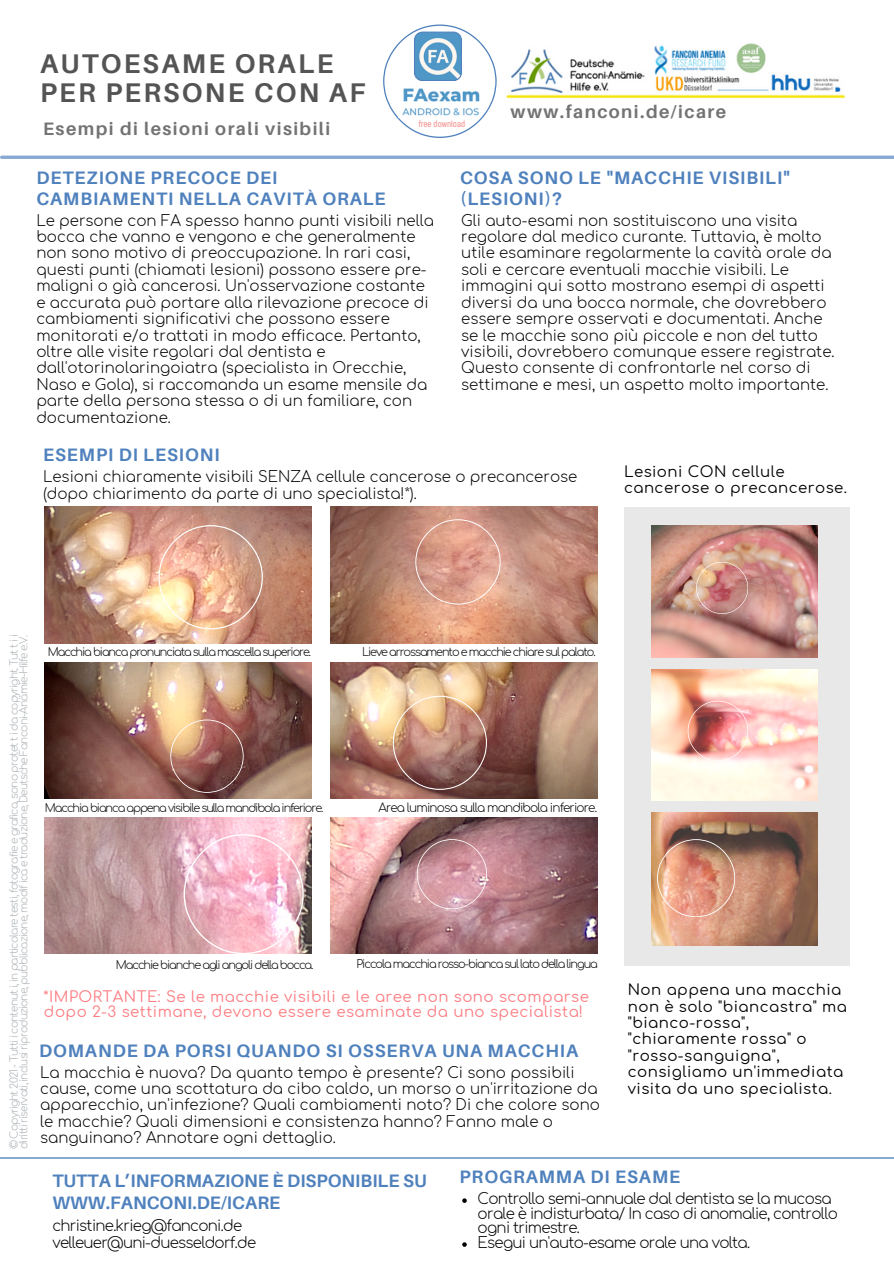
<style>
.page{position:relative;width:894px;height:1264px;background:#fff}
.page>*{position:absolute;margin:0;border:0;box-sizing:border-box;transform-origin:0 0}
.t1{font:700 27px/29.2px "Aileron";letter-spacing:.085em;color:#545454}
.t2{font:700 18px/20.2px "Aileron";letter-spacing:.05em;color:#4f81bd}
.t3{font:700 18px/22.5px "Aileron";color:#4f81bd}
.t4{font:700 18px "Aileron";letter-spacing:.08em;color:#737373}
.t5{font:300 15px/16.4px "Comfortaa";color:#000}
.t6{font:300 15px/14.7px "Comfortaa";letter-spacing:-.045em;color:#000}
.t7{font:15px/16.4px "Comfortaa";letter-spacing:.03em;color:#000}
.t8{font:15px/15.8px "Comfortaa";letter-spacing:.03em;color:#fd7d82}
.t9{font:300 12px "Comfortaa";letter-spacing:-.07em;color:#000}
.t10{font:300 11.25px "Comfortaa";letter-spacing:-.095em;color:#000}
.t11{font:300 10.5px/9.6px "Comfortaa";letter-spacing:-.075em;color:#adb2b6}
.t12{font:9px "Archivo Narrow";color:#f49292}
</style>
<div class="page">
<div style="left:624px;top:507px;width:226px;height:458px;background:#e8e8e8"></div>
<img style="left:651px;top:525px;width:166px;height:133px">
<img style="left:651px;top:669px;width:166px;height:132px">
<img style="left:651px;top:812px;width:166px;height:133px">
<img style="left:44px;top:507px;width:267px;height:136px">
<img style="left:330px;top:507px;width:267px;height:136px">
<img style="left:44px;top:662px;width:267px;height:136px">
<img style="left:330px;top:662px;width:267px;height:136px">
<img style="left:44px;top:817px;width:267px;height:136px">
<img style="left:330px;top:817px;width:267px;height:136px">
<hr style="left:0;top:1157px;width:893px;height:1px;background:#87a9d2">
<svg style="left:158px;top:525px;width:105px;height:104px;background:#e3b195"></svg>
<svg style="left:415px;top:519px;width:85px;height:85px;background:#dba18e"></svg>
<svg style="left:170px;top:719px;width:73px;height:73px;background:#a06c5d"></svg>
<svg style="left:392px;top:695px;width:95px;height:95px;background:#b48673"></svg>
<svg style="left:183px;top:834px;width:120px;height:120px;background:#f2becc"></svg>
<svg style="left:416px;top:839px;width:70px;height:70px;background:#c9959e"></svg>
<svg style="left:696px;top:562px;width:51px;height:51px;background:#cc9085"></svg>
<svg style="left:687px;top:700px;width:61px;height:61px;background:#db918e"></svg>
<img style="left:657px;top:839px;width:77px;height:77px">
<svg style="left:2px;top:155px;width:891px;height:4px;background:#99b6d8"></svg>
<img style="left:506px;top:43px;width:340px;height:56px">
<svg style="left:462px;top:1198px;width:4px;height:4px"></svg>
<svg style="left:462px;top:1242px;width:4px;height:4px"></svg>
<svg style="left:383px;top:24px;width:113px;height:114px"></svg>
<img style="left:398px;top:84px;width:82px;height:34px">
<p class="t1" style="left:40px;top:49px;width:327px">AUTOESAME ORALE<br>PER PERSONE CON AF</p>
<p class="t4" style="left:43px;top:117px;width:288px">Esempi di lesioni orali visibili</p>
<p class="t2" style="left:36px;top:168px;width:351px">DETEZIONE PRECOCE DEI<br>CAMBIAMENTI NELLA CAVITÀ ORALE</p>
<h5 class="t12" style="left:418px;top:119px;width:48px">free download</h5>
<h5 class="t4" style="left:510px;top:100px;width:217px">www.fanconi.de/icare</h5>
<h1 class="t2" style="left:460px;top:168px;width:331px">COSA SONO LE "MACCHIE VISIBILI" (LESIONI)?</h1>
<p class="t5" style="left:36px;top:212px;width:399px">Le persone con FA spesso hanno punti visibili nella bocca che vanno e vengono e che generalmente non sono motivo di preoccupazione. In rari casi, questi punti (chiamati lesioni) possono essere pre&shy;maligni o già cancerosi. Un'osservazione costante e accurata può portare alla rilevazione precoce di cambiamenti significativi che possono essere monitorati e/o trattati in modo efficace. Pertanto, oltre alle visite regolari dal dentista e dall'otorinolaringoiatra (specialista in Orecchie, Naso e Gola), si raccomanda un esame mensile da parte della persona stessa o di un familiare, con documentazione.</p>
<p class="t2" style="left:43px;top:444px;width:178px">ESEMPI DI LESIONI</p>
<h3 class="t5" style="left:461px;top:212px;width:374px">Gli auto-esami non sostituiscono una visita regolare dal medico curante. Tuttavia, è molto utile esaminare regolarmente la cavità orale da soli e cercare eventuali macchie visibili. Le immagini qui sotto mostrano esempi di aspetti diversi da una bocca normale, che dovrebbero essere sempre osservati e documentati. Anche se le macchie sono più piccole e non del tutto visibili, dovrebbero comunque essere registrate.<br>Questo consente di confrontarle nel corso di settimane e mesi, un aspetto molto importante.</h3>
<h3 class="t5" style="left:43px;top:469px;width:535px">Lesioni chiaramente visibili SENZA cellule cancerose o precancerose (dopo chiarimento da parte di uno specialista!*).</h3>
<h2 class="t7" style="left:624px;top:463px;width:224px">Lesioni CON cellule cancerose o precancerose.</h2>
<p class="t11" style="left:10px;top:1149px;width:516px;rotate:-90deg">© Copyright 2021 - Tutti i contenut i, in particolare testi, fotografie e grafica, sono protet t i da copyright. Tut t i i diritti riservati, inclusi riproduzione, pubblicazione, modif ica e traduzione, Deutsche Fanconi-Anämie-Hilfe e.V.</p>
<p class="t10" style="left:48px;top:646px;width:265px">Macchia bianca pronunciata sulla mascella superiore.</p>
<p class="t10" style="left:362px;top:646px;width:235px">Lieve arrossamento e macchie chiare sul palato.</p>
<h2 class="t10" style="left:45px;top:802px;width:280px">Macchia bianca appena visibile sulla mandibola inferiore.</h2>
<p class="t9" style="left:378px;top:801px;width:220px">Area luminosa sulla mandibola inferiore.</p>
<h2 class="t10" style="left:116px;top:959px;width:199px">Macchie bianche agli angoli della bocca.</h2>
<p class="t10" style="left:356px;top:957px;width:243px">Piccola macchia rosso-bianca sul lato della lingua</p>
<p class="t8" style="left:43px;top:988px;width:547px">*IMPORTANTE: Se le macchie visibili e le aree non sono scomparse dopo 2-3 settimane, devono essere esaminate da uno specialista!</p>
<p class="t2" style="left:39px;top:1040px;width:540px">DOMANDE DA PORSI QUANDO SI OSSERVA UNA MACCHIA</p>
<p class="t5" style="left:40px;top:1064px;width:561px">La macchia è nuova? Da quanto tempo è presente? Ci sono possibili cause, come una scottatura da cibo caldo, un morso o un'irritazione da apparecchio, un'infezione? Quali cambiamenti noto? Di che colore sono le macchie? Quali dimensioni e consistenza hanno? Fanno male o sanguinano? Annotare ogni dettaglio.</p>
<h6 class="t7" style="left:627px;top:982px;width:220px">Non appena una macchia non è solo "biancastra" ma "bianco-rossa", "chiaramente rossa" o "rosso-sanguigna", consigliamo un'immediata visita da uno specialista.</h6>
<h5 class="t3" style="left:52px;top:1168px;width:376px">TUTTA L’INFORMAZIONE È DISPONIBILE SU<br>WWW.FANCONI.DE/ICARE</h5>
<p class="t6" style="left:52px;top:1217px;width:205px;line-height:17px">christine.krieg@fanconi.de velleuer@uni-duesseldorf.de</p>
<h5 class="t2" style="left:459px;top:1166px;width:222px">PROGRAMMA DI ESAME</h5>
<p class="t6" style="left:477px;top:1191px;width:361px">Controllo semi-annuale dal dentista se la mucosa orale è indisturbata/ In caso di anomalie, controllo ogni trimestre.</p>
<h5 class="t6" style="left:477px;top:1235px;width:274px">Esegui un'auto-esame orale una volta.</h5>
</div>
